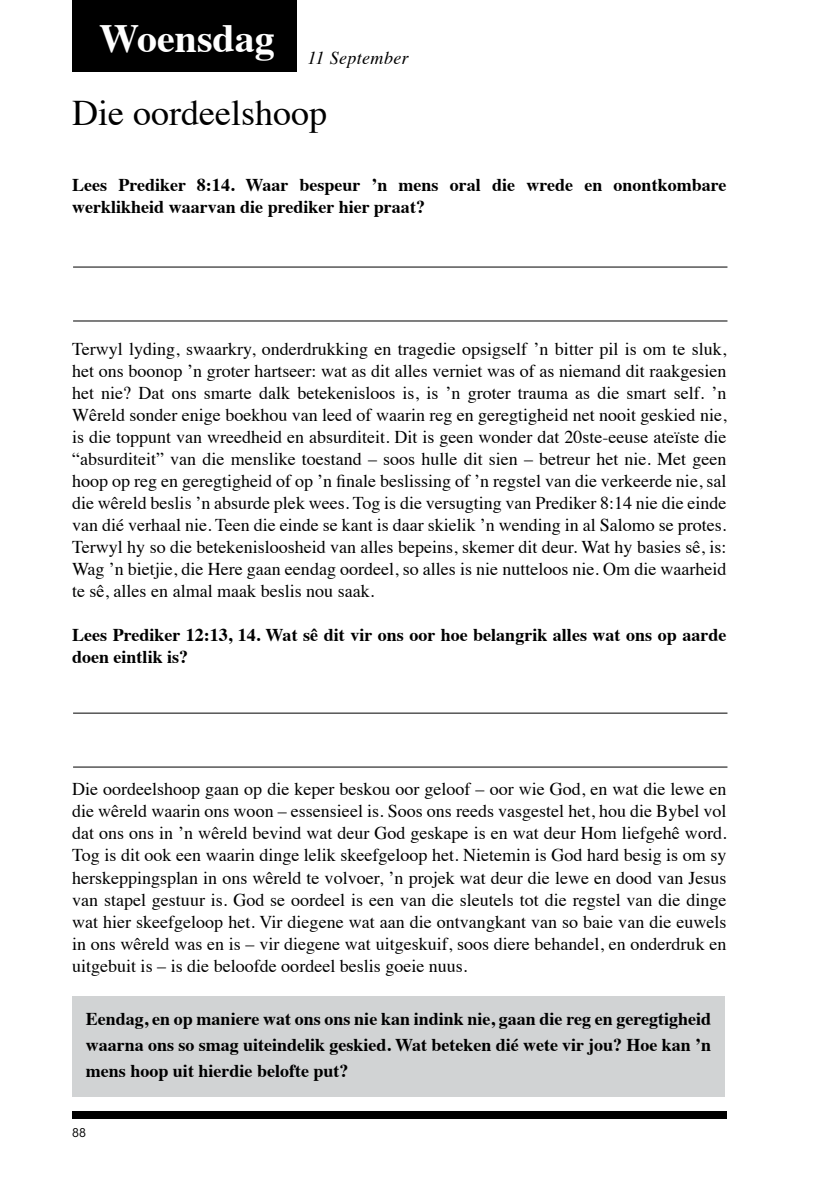
<style>
.page{position:relative;width:840px;height:1191px;background:#fff}
.page>*{position:absolute;margin:0;border:0;box-sizing:border-box;transform-origin:0 0}
.t1{font:700 40px "Times";color:#fff}
.t2{font:36px "Times";color:#000}
.t3{font:18px/22px "Times";color:#000;text-align:justify}
.t4{font:700 18px/22px "Times";color:#000}
.t5{font:italic 18px "Times";letter-spacing:.02em;color:#000}
.t6{font:12px "ITC Avant Garde Std";color:#000}
</style>
<div class="page">
<div style="left:72px;top:1111px;width:654px;height:8px;background:#000"></div>
<div style="left:72px;top:0;width:225px;height:71px;background:#000"></div>
<hr style="left:73px;top:266px;width:654px;height:1px;background:#000">
<hr style="left:73px;top:712px;width:654px;height:1px;background:#000">
<hr style="left:73px;top:320px;width:654px;height:1px;background:#000">
<hr style="left:73px;top:766px;width:654px;height:1px;background:#000">
<div style="left:72px;top:996px;width:652px;height:100px;background:#d1d3d4"></div>
<h1 class="t1" style="left:99px;top:0;width:177px">Woensdag</h1>
<p class="t5" style="left:307px;top:42px;width:103px">11 September</p>
<h2 class="t2" style="left:72px;top:80px;width:256px">Die oordeelshoop</h2>
<p class="t4" style="left:72px;top:172px;width:655px">Lees Prediker 8:14. Waar bespeur ’n mens oral die wrede en onontkombare werklikheid waarvan die prediker hier praat?</p>
<p class="t3" style="left:72px;top:337px;width:655px">Terwyl lyding, swaarkry, onderdrukking en tragedie opsigself ’n bitter pil is om te sluk, het ons boonop ’n groter hartseer: wat as dit alles verniet was of as niemand dit raakgesien het nie? Dat ons smarte dalk betekenisloos is, is ’n groter trauma as die smart self. ’n Wêreld sonder enige boekhou van leed of waarin reg en geregtigheid net nooit geskied nie, is die toppunt van wreedheid en absurditeit. Dit is geen wonder dat 20ste-eeuse ateïste die “absurditeit” van die menslike toestand – soos hulle dit sien – betreur het nie. Met geen hoop op reg en geregtigheid of op ’n finale beslissing of ’n regstel van die verkeerde nie, sal die wêreld beslis ’n absurde plek wees. Tog is die versugting van Prediker 8:14 nie die einde van dié verhaal nie. Teen die einde se kant is daar skielik ’n wending in al Salomo se protes.<br>Terwyl hy so die betekenisloosheid van alles bepeins, skemer dit deur. Wat hy basies sê, is:<br>Wag ’n bietjie, die Here gaan eendag oordeel, so alles is nie nutteloos nie. Om die waarheid te sê, alles en almal maak beslis nou saak.</p>
<p class="t4" style="left:72px;top:622px;width:655px">Lees Prediker 12:13, 14. Wat sê dit vir ons oor hoe belangrik alles wat ons op aarde doen eintlik is?</p>
<p class="t3" style="left:72px;top:777px;width:655px">Die oordeelshoop gaan op die keper beskou oor geloof – oor wie God, en wat die lewe en die wêreld waarin ons woon – essensieel is. Soos ons reeds vasgestel het, hou die Bybel vol dat ons ons in ’n wêreld bevind wat deur God geskape is en wat deur Hom liefgehê word.<br>Tog is dit ook een waarin dinge lelik skeefgeloop het. Nietemin is God hard besig is om sy herskeppingsplan in ons wêreld te volvoer, ’n projek wat deur die lewe en dood van Jesus van stapel gestuur is. God se oordeel is een van die sleutels tot die regstel van die dinge wat hier skeefgeloop het. Vir diegene wat aan die ontvangkant van so baie van die euwels in ons wêreld was en is – vir diegene wat uitgeskuif, soos diere behandel, en onderdruk en uitgebuit is – is die beloofde oordeel beslis goeie nuus.</p>
<p class="t4" style="left:86px;top:1004px;width:626px;line-height:26px;text-align:justify">Eendag, en op maniere wat ons ons nie kan indink nie, gaan die reg en geregtigheid waarna ons so smag uiteindelik geskied. Wat beteken dié wete vir jou? Hoe kan ’n mens hoop uit hierdie belofte put?</p>
<p class="t6" style="left:72px;top:1125px;width:15px">88</p>
</div>
